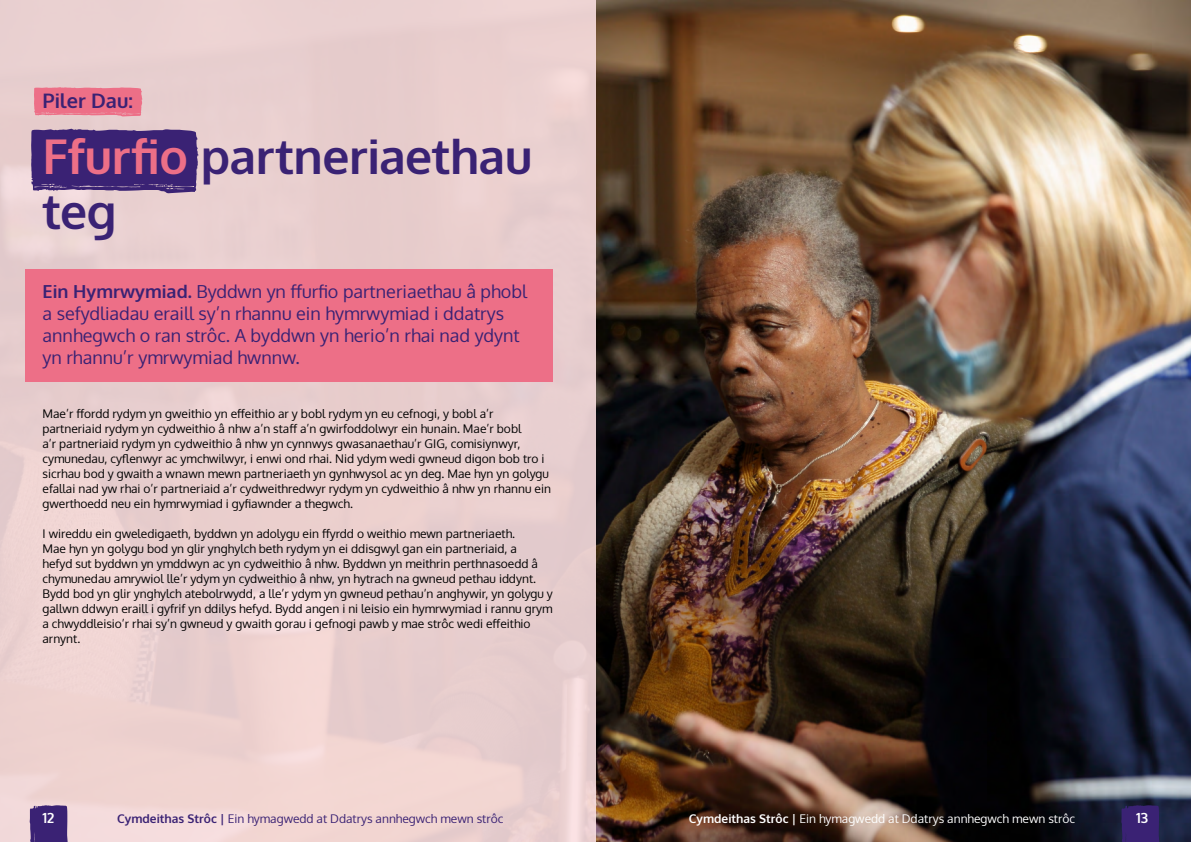
<style>
.page{position:relative;width:1191px;height:842px;background:#fff}
.page>*{position:absolute;margin:0;border:0;box-sizing:border-box;transform-origin:0 0}
.t1{font:700 48px/55px "Oxygen";letter-spacing:-.01em;color:#3a2274}
.t2{font:700 20px "Oxygen";color:#3a2274}
.t3{font:18px/22px "Oxygen";color:#3a2274}
.t4{font:700 14px "Oxygen";color:#fff}
.t5{font:12px/15px "Oxygen";color:#000}
.t6{font:12px "Oxygen";color:#3a2274}
.t7{font:12px "Oxygen";color:#fff}
.s1{color:#ed6f87}
.s2{font-weight:700}
</style>
<div class="page">
<img style="left:595px;top:0;width:596px;height:842px">
<div style="left:0;top:0;width:595px;height:842px;background:#e9cfcf"></div>
<div style="left:26px;top:269px;width:527px;height:112px;background:#ed6f87"></div>
<svg style="left:34px;top:87px;width:109px;height:29px;background:#ec768c"></svg>
<svg style="left:31px;top:129px;width:167px;height:64px;background:#472f7b"></svg>
<svg style="left:30px;top:805px;width:38px;height:37px"></svg>
<svg style="left:1121px;top:805px;width:38px;height:37px"></svg>
<h2 class="t2" style="left:43px;top:88px;width:92px">Piler Dau:</h2>
<h1 class="t1" style="left:43px;top:131px;width:491px"><span class="s1">Ffurfio</span> partneriaethau teg</h1>
<h3 class="t3" style="left:43px;top:281px;width:486px"><span class="s2">Ein Hymrwymiad.</span> Byddwn yn ffurfio partneriaethau â phobl a sefydliadau eraill sy’n rhannu ein hymrwymiad i ddatrys annhegwch o ran strôc. A byddwn yn herio’n rhai nad ydynt yn rhannu’r ymrwymiad hwnnw.</h3>
<p class="t5" style="left:43px;top:406px;width:510px">Mae’r ffordd rydym yn gweithio yn effeithio ar y bobl rydym yn eu cefnogi, y bobl a’r partneriaid rydym yn cydweithio â nhw a’n staff a’n gwirfoddolwyr ein hunain. Mae’r bobl<br>a’r partneriaid rydym yn cydweithio â nhw yn cynnwys gwasanaethau’r GIG, comisiynwyr, cymunedau, cyflenwyr ac ymchwilwyr, i enwi ond rhai. Nid ydym wedi gwneud digon bob tro i sicrhau bod y gwaith a wnawn mewn partneriaeth yn gynhwysol ac yn deg. Mae hyn yn golygu efallai nad yw rhai o’r partneriaid a’r cydweithredwyr rydym yn cydweithio â nhw yn rhannu ein gwerthoedd neu ein hymrwymiad i gyfiawnder a thegwch.</p>
<p class="t5" style="left:43px;top:526px;width:512px">I wireddu ein gweledigaeth, byddwn yn adolygu ein ffyrdd o weithio mewn partneriaeth.<br>Mae hyn yn golygu bod yn glir ynghylch beth rydym yn ei ddisgwyl gan ein partneriaid, a<br>hefyd sut byddwn yn ymddwyn ac yn cydweithio â nhw. Byddwn yn meithrin perthnasoedd â chymunedau amrywiol lle’r ydym yn cydweithio â nhw, yn hytrach na gwneud pethau iddynt.<br>Bydd bod yn glir ynghylch atebolrwydd, a lle’r ydym yn gwneud pethau’n anghywir, yn golygu y gallwn ddwyn eraill i gyfrif yn ddilys hefyd. Bydd angen i ni leisio ein hymrwymiad i rannu grym a chwyddleisio’r rhai sy’n gwneud y gwaith gorau i gefnogi pawb y mae strôc wedi effeithio arnynt.</p>
<p class="t4" style="left:43px;top:809px;width:13px">12</p>
<p class="t6" style="left:117px;top:810px;width:388px"><span class="s2">Cymdeithas Strôc |</span> Ein hymagwedd at Ddatrys annhegwch mewn strôc</p>
<p class="t7" style="left:689px;top:810px;width:388px"><span class="s2">Cymdeithas Strôc |</span> Ein hymagwedd at Ddatrys annhegwch mewn strôc</p>
<p class="t4" style="left:1136px;top:809px;width:14px">13</p>
</div>
